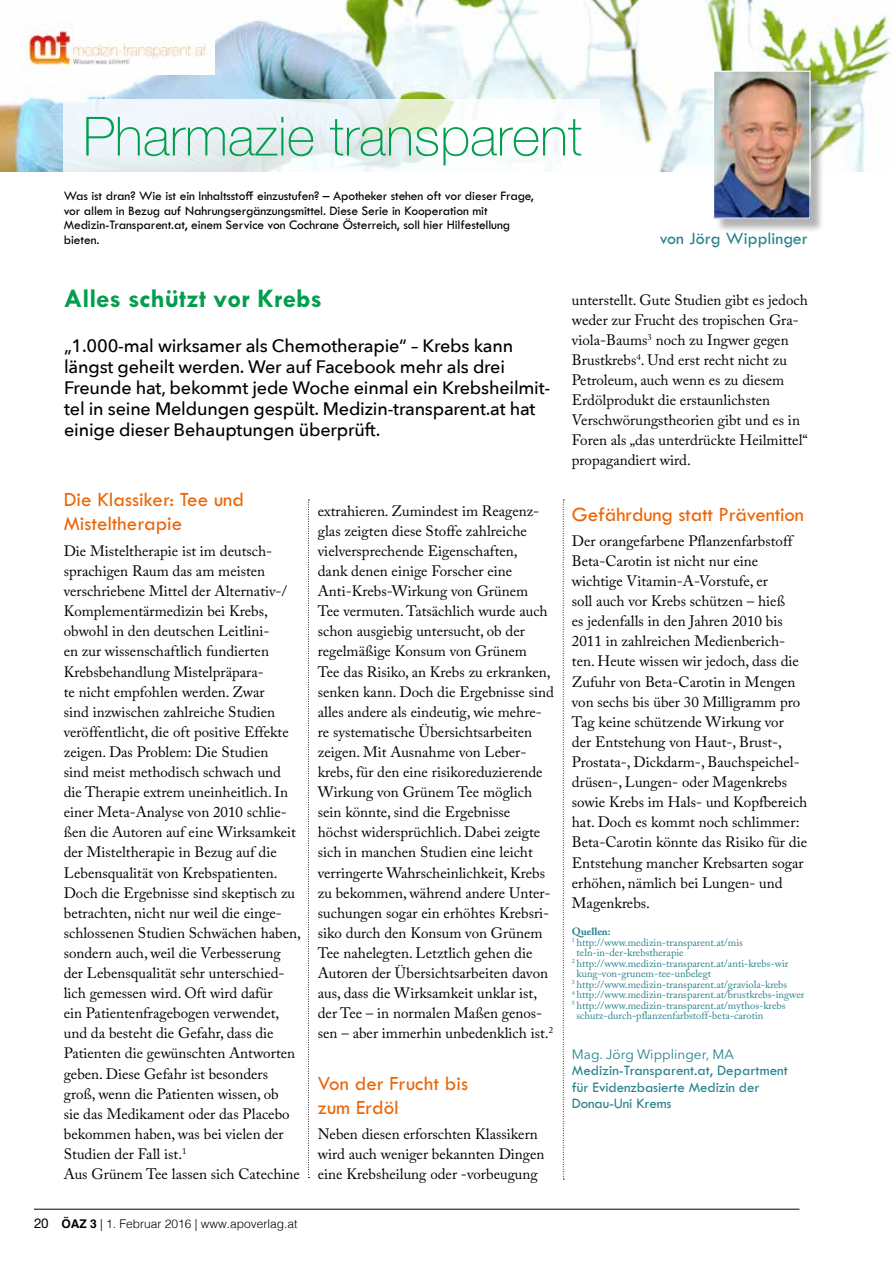
<style>
.page{position:relative;width:893px;height:1263px;background:#fff}
.page>*{position:absolute;margin:0;border:0;box-sizing:border-box;transform-origin:0 0}
.t1{font:100 54px "Helvetica Neue LT Pro";color:#009e4d}
.t2{font:700 27px "Tw Cen MT Pro";color:#009e4d}
.t3{font:500 21px/24px "Tw Cen MT Pro";color:#ec6608}
.t4{font:500 18px/21px "Avenir Next";letter-spacing:-.01em;color:#000}
.t5{font:500 18px "Tw Cen MT Pro";color:#26828c}
.t6{font:15px/20.1px "Adobe Caslon Pro";color:#000}
.t7{font:500 15px/16.5px "Tw Cen MT Pro";letter-spacing:-.01em;color:#26828c}
.t8{font:500 13.5px/14.5px "Tw Cen MT Pro";letter-spacing:-.01em;color:#000}
.t9{font:13.5px "Avenir Next LT Pro";color:#26828c}
.t10{font:300 12px "Helvetica";color:#000}
.t11{font:10.5px "Adobe Caslon Pro";color:#26828c}
.t12{font:700 10.5px "Adobe Caslon Pro";letter-spacing:-.01em;color:#26828c}
.s1{font-family:"Helvetica Neue LT Pro";font-weight:400;font-size:13.5px}
.s2{font-weight:700}
</style>
<div class="page">
<hr style="left:34px;top:1209px;width:765px;height:1px;background:#000">
<img style="left:0;top:0;width:893px;height:171px">
<div style="left:715px;top:73px;width:109px;height:160px;background:#000;opacity:.3"></div>
<img style="left:715px;top:73px;width:94px;height:144px">
<div style="left:713px;top:71px;width:98px;height:148px;border:1px solid #fff"></div>
<svg style="left:308px;top:500px;width:1px;height:678px"></svg>
<svg style="left:563px;top:500px;width:1px;height:680px"></svg>
<img style="left:21px;top:21px;width:193px;height:53px">
<svg style="left:64px;top:99px;width:536px;height:72px"></svg>
<h1 class="t1" style="left:83px;top:104px;width:501px">Pharmazie transparent</h1>
<p class="t8" style="left:64px;top:189px;width:472px">Was ist dran? Wie ist ein Inhaltsstoff einzustufen? – Apotheker stehen oft vor dieser Frage, vor allem in Bezug auf Nahrungsergänzungsmittel. Diese Serie in Kooperation mit Medizin-Transparent.at, einem Service von Cochrane Österreich, soll hier Hilfestellung bieten.</p>
<p class="t5" style="left:660px;top:229px;width:150px">von Jörg Wipplinger</p>
<h2 class="t2" style="left:64px;top:283px;width:260px">Alles schützt vor Krebs</h2>
<p class="t6" style="left:572px;top:289px;width:238px">unterstellt. Gute Studien gibt es jedoch weder zur Frucht des tropischen Gra&shy;viola-Baums<sup>3</sup> noch zu Ingwer gegen Brustkrebs<sup>4</sup>. Und erst recht nicht zu Petroleum, auch wenn es zu diesem Erdölprodukt die erstaunlichsten Verschwörungstheorien gibt und es in Foren als „das unterdrückte Heilmittel“ propagandiert wird.</p>
<h3 class="t3" style="left:572px;top:502px;width:234px">Gefährdung statt Prävention</h3>
<p class="t6" style="left:572px;top:531px;width:237px">Der orangefarbene Pflanzenfarbstoff Beta-Carotin ist nicht nur eine wichtige Vitamin-A-Vorstufe, er<br>soll auch vor Krebs schützen – hieß<br>es jedenfalls in den Jahren 2010 bis 2011 in zahlreichen Medienberich&shy;ten. Heute wissen wir jedoch, dass die Zufuhr von Beta-Carotin in Mengen von sechs bis über 30 Milligramm pro Tag keine schützende Wirkung vor<br>der Entstehung von Haut-, Brust-, Prostata-, Dickdarm-, Bauchspeichel&shy;drüsen-, Lungen- oder Magenkrebs sowie Krebs im Hals- und Kopfbereich hat. Doch es kommt noch schlimmer:<br>Beta-Carotin könnte das Risiko für die Entstehung mancher Krebsarten sogar erhöhen, nämlich bei Lungen- und Magenkrebs.</p>
<p class="t12" style="left:572px;top:925px;width:40px">Quellen:</p>
<p class="t11" style="left:572px;top:936px;width:173px"><sup>1</sup> http://www.medizin-transparent.at/mis</p>
<p class="t11" style="left:576px;top:946px;width:109px">teln-in-der-krebstherapie</p>
<p class="t11" style="left:572px;top:957px;width:218px"><sup>2</sup> http://www.medizin-transparent.at/anti-krebs-wir</p>
<p class="t11" style="left:576px;top:967px;width:136px">kung-von-grunem-tee-unbelegt</p>
<p class="t11" style="left:572px;top:978px;width:217px"><sup>3</sup> http://www.medizin-transparent.at/graviola-krebs</p>
<p class="t11" style="left:572px;top:988px;width:234px"><sup>4</sup> http://www.medizin-transparent.at/brustkrebs-ingwer</p>
<p class="t11" style="left:572px;top:999px;width:215px"><sup>5</sup> http://www.medizin-transparent.at/mythos-krebs</p>
<p class="t11" style="left:576px;top:1009px;width:188px">schutz-durch-pflanzenfarbstoff-beta-carotin</p>
<p class="t9" style="left:572px;top:1046px;width:163px">Mag. Jörg Wipplinger, MA</p>
<p class="t7" style="left:572px;top:1062px;width:217px">Medizin-Transparent.at, Department für Evidenzbasierte Medizin der<br>Donau-Uni Krems</p>
<p class="t4" style="left:64px;top:334px;width:488px">„1.000-mal wirksamer als Chemotherapie“ – Krebs kann längst geheilt werden. Wer auf Facebook mehr als drei Freunde hat, bekommt jede Woche einmal ein Krebsheilmit&shy;tel in seine Meldungen gespült. Medizin-transparent.at hat einige dieser Behauptungen überprüft.</p>
<h3 class="t3" style="left:64px;top:488px;width:182px">Die Klassiker: Tee und<br>Misteltherapie</h3>
<p class="t6" style="left:64px;top:541px;width:239px">Die Misteltherapie ist im deutsch&shy;sprachigen Raum das am meisten verschriebene Mittel der Alternativ-/ Komplementärmedizin bei Krebs, obwohl in den deutschen Leitlini-<br>en zur wissenschaftlich fundierten Krebsbehandlung Mistelpräpara-<br>te nicht empfohlen werden. Zwar<br>sind inzwischen zahlreiche Studien veröffentlicht, die oft positive Effekte zeigen. Das Problem: Die Studien<br>sind meist methodisch schwach und die Therapie extrem uneinheitlich. In einer Meta-Analyse von 2010 schlie&shy;ßen die Autoren auf eine Wirksamkeit der Misteltherapie in Bezug auf die Lebensqualität von Krebspatienten.<br>Doch die Ergebnisse sind skeptisch zu betrachten, nicht nur weil die einge&shy;schlossenen Studien Schwächen haben, sondern auch, weil die Verbesserung der Lebensqualität sehr unterschied&shy;lich gemessen wird. Oft wird dafür<br>ein Patientenfragebogen verwendet, und da besteht die Gefahr, dass die Patienten die gewünschten Antworten geben. Diese Gefahr ist besonders groß, wenn die Patienten wissen, ob<br>sie das Medikament oder das Placebo bekommen haben, was bei vielen der Studien der Fall ist.<sup>1<br></sup>Aus Grünem Tee lassen sich Catechine</p>
<p class="t6" style="left:318px;top:500px;width:238px">extrahieren. Zumindest im Reagenz&shy;glas zeigten diese Stoffe zahlreiche vielversprechende Eigenschaften,<br>dank denen einige Forscher eine Anti-Krebs-Wirkung von Grünem Tee vermuten. Tatsächlich wurde auch schon ausgiebig untersucht, ob der regelmäßige Konsum von Grünem<br>Tee das Risiko, an Krebs zu erkranken, senken kann. Doch die Ergebnisse sind alles andere als eindeutig, wie mehre&shy;re systematische Übersichtsarbeiten zeigen. Mit Ausnahme von Leber&shy;krebs, für den eine risikoreduzierende Wirkung von Grünem Tee möglich sein könnte, sind die Ergebnisse höchst widersprüchlich. Dabei zeigte sich in manchen Studien eine leicht verringerte Wahrscheinlichkeit, Krebs zu bekommen, während andere Unter&shy;suchungen sogar ein erhöhtes Krebsri&shy;siko durch den Konsum von Grünem Tee nahelegten. Letztlich gehen die Autoren der Übersichtsarbeiten davon aus, dass die Wirksamkeit unklar ist, der Tee – in normalen Maßen genos&shy;sen – aber immerhin unbedenklich ist.<sup>2</sup></p>
<h3 class="t3" style="left:318px;top:1071px;width:152px">Von der Frucht bis zum Erdöl</h3>
<p class="t6" style="left:318px;top:1124px;width:228px">Neben diesen erforschten Klassikern wird auch weniger bekannten Dingen eine Krebsheilung oder -vorbeugung</p>
<p class="t10" style="left:34px;top:1214px;width:265px"><span class="s1">20</span> <span class="s2">ÖAZ 3</span> | 1. Februar 2016 | www.apoverlag.at</p>
</div>
